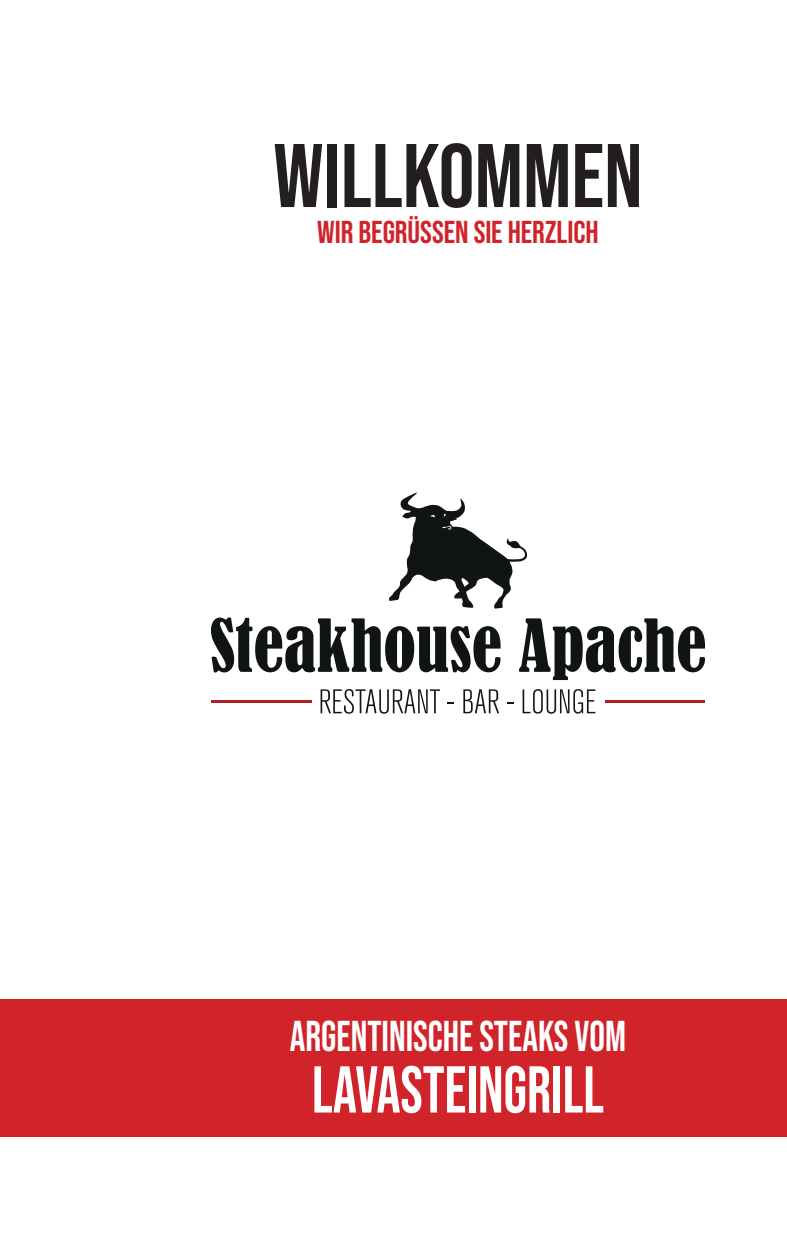
<style>
.page{position:relative;width:787px;height:1234px;background:#fff}
.page>*{position:absolute;margin:0;border:0;box-sizing:border-box;transform-origin:0 0}
.t1{font:90px "Bebas Neue";color:#231f20}
.t2{font:66px "Bebas Neue";color:#fff;scale:.91 1}
.t3{font:42.9px "Bebas Neue";color:#fff;scale:.91 1}
.t4{font:31.5px "Bebas Neue";color:#d1232a}
</style>
<div class="page">
<div style="left:0;top:999px;width:787px;height:137px;background:#d1232a"></div>
<svg style="left:389px;top:492px;width:138px;height:116px"></svg>
<svg style="left:211px;top:617px;width:289px;height:55px"></svg>
<svg style="left:519px;top:618px;width:186px;height:62px"></svg>
<svg style="left:320px;top:689px;width:120px;height:24px"></svg>
<svg style="left:448px;top:702px;width:6px;height:2px"></svg>
<svg style="left:463px;top:689px;width:36px;height:24px"></svg>
<svg style="left:507px;top:702px;width:6px;height:2px"></svg>
<svg style="left:522px;top:689px;width:73px;height:24px"></svg>
<hr style="left:211px;top:699px;width:101px;height:3px;background:#b21e25">
<hr style="left:605px;top:699px;width:99px;height:3px;background:#b21e25">
<h1 class="t1" style="left:273px;top:123px;width:371px">WILLKOMMEN</h1>
<p class="t4" style="left:317px;top:213px;width:283px">WIR BEGRÜSSEN SIE HERZLICH</p>
<h3 class="t3" style="left:290px;top:1010px;width:371px">ARGENTINISCHE STEAKS VOM</h3>
<h2 class="t2" style="left:312px;top:1050px;width:322px">LAVASTEINGRILL</h2>
</div>
